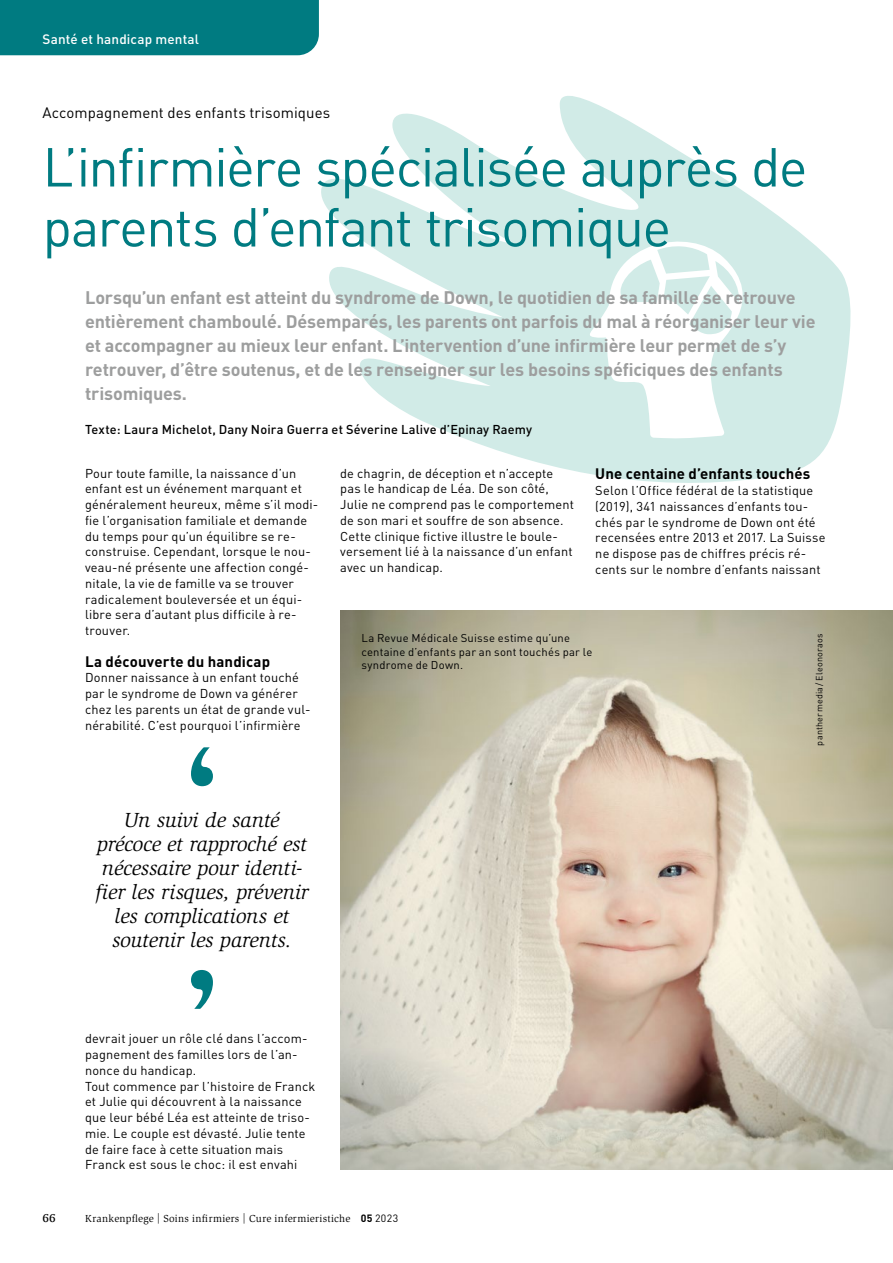
<style>
.page{position:relative;width:893px;height:1263px;background:#fff}
.page>*{position:absolute;margin:0;border:0;box-sizing:border-box;transform-origin:0 0}
.t1{font:54px/60px "DIN Pro";letter-spacing:-.03em;color:#007b81}
.t2{font:italic 21px/24px "Slimbach Std";letter-spacing:-.01em;color:#000;text-align:center}
.t3{font:700 18px/24px "DIN Pro";letter-spacing:-.01em;color:#9d9e9e}
.t4{font:700 15px "DIN Pro";letter-spacing:.005em;color:#000}
.t5{font:15px "DIN Pro";letter-spacing:.005em;color:#000}
.t6{font:500 13.5px "DIN Pro";letter-spacing:.01em;color:#fff}
.t7{font:12.75px/15.8px "DIN Pro";letter-spacing:.015em;color:#000}
.t8{font:500 12.75px "DIN Pro";letter-spacing:.015em;color:#000}
.t9{font:700 12px "Esta Pro";color:#000}
.t10{font:11.25px/13.5px "DIN Pro";letter-spacing:.02em;color:#000}
.t11{font:10.5px "Slimbach Std";letter-spacing:.025em;color:#000}
.t12{font:9px "DIN Pro";letter-spacing:.03em;color:#000}
.s1{font-family:"DIN Pro";font-weight:700}
.s2{font-family:"DIN Pro"}
</style>
<div class="page">
<svg style="left:321px;top:96px;width:530px;height:387px;fill:#d1ebe7"></svg>
<div style="left:0;top:0;width:319px;height:55px;background:#007b81"></div>
<svg style="left:191px;top:747px;width:22px;height:39px"></svg>
<svg style="left:191px;top:970px;width:22px;height:39px"></svg>
<img style="left:340px;top:610px;width:553px;height:560px">
<p class="t6" style="left:43px;top:30px;width:158px">Santé et handicap mental</p>
<p class="t5" style="left:43px;top:103px;width:289px">Accompagnement des enfants trisomiques</p>
<h1 class="t1" style="left:43px;top:135px;width:766px">L’infirmière spécialisée auprès de parents d’enfant trisomique</h1>
<p class="t3" style="left:85px;top:284px;width:732px">Lorsqu’un enfant est atteint du syndrome de Down, le quotidien de sa famille se retrouve entièrement chamboulé. Désemparés, les parents ont parfois du mal à réorganiser leur vie et accompagner au mieux leur enfant. L’intervention d’une infirmière leur permet de s’y retrouver, d’être soutenus, et de les renseigner sur les besoins spéficiques des enfants trisomiques.</p>
<p class="t8" style="left:85px;top:421px;width:449px">Texte: Laura Michelot, Dany Noira Guerra et Séverine Lalive d’Epinay Raemy</p>
<p class="t7" style="left:85px;top:465px;width:235px">Pour toute famille, la naissance d’un enfant est un événement marquant et généralement heureux, même s’il modi&shy;fie l’organisation familiale et demande du temps pour qu’un équilibre se re&shy;construise. Cependant, lorsque le nou&shy;veau-né présente une affection congé&shy;nitale, la vie de famille va se trouver radicalement bouleversée et un équi&shy;libre sera d’autant plus difficile à re&shy;trouver.</p>
<p class="t4" style="left:85px;top:651px;width:187px">La découverte du handicap</p>
<p class="t7" style="left:85px;top:669px;width:227px">Donner naissance à un enfant touché par le syndrome de Down va générer chez les parents un état de grande vul&shy;nérabilité. C’est pourquoi l’infirmière</p>
<p class="t7" style="left:340px;top:465px;width:235px">de chagrin, de déception et n’accepte pas le handicap de Léa. De son côté, Julie ne comprend pas le comportement de son mari et souffre de son absence.<br>Cette clinique fictive illustre le boule&shy;versement lié à la naissance d’un enfant avec un handicap.</p>
<p class="t4" style="left:595px;top:464px;width:217px">Une centaine d’enfants touchés</p>
<p class="t7" style="left:595px;top:482px;width:232px">Selon l’Office fédéral de la statistique (2019), 341 naissances d’enfants tou&shy;chés par le syndrome de Down ont été recensées entre 2013 et 2017. La Suisse ne dispose pas de chiffres précis ré&shy;cents sur le nombre d’enfants naissant</p>
<p class="t10" style="left:361px;top:631px;width:232px">La Revue Médicale Suisse estime qu’une centaine d’enfants par an sont touchés par le syndrome de Down.</p>
<p class="t12" style="left:813px;top:745px;width:114px;rotate:-90deg">panthermedia/ Eleonoraos</p>
<h2 class="t2" style="left:95px;top:808px;width:215px">Un suivi de santé précoce et rapproché est nécessaire pour identi&shy;fier les risques, prévenir les complications et soutenir les parents.</h2>
<p class="t7" style="left:85px;top:1030px;width:232px">devrait jouer un rôle clé dans l’accom&shy;pagnement des familles lors de l’an&shy;nonce du handicap.<br>Tout commence par l’histoire de Franck et Julie qui découvrent à la naissance que leur bébé Léa est atteinte de triso&shy;mie. Le couple est dévasté. Julie tente de faire face à cette situation mais Franck est sous le choc: il est envahi</p>
<p class="t9" style="left:43px;top:1209px;width:15px">66</p>
<p class="t11" style="left:85px;top:1212px;width:315px">Krankenpflege | Soins infirmiers | Cure infermieristiche <span class="s1">05</span> <span class="s2">2023</span></p>
</div>
